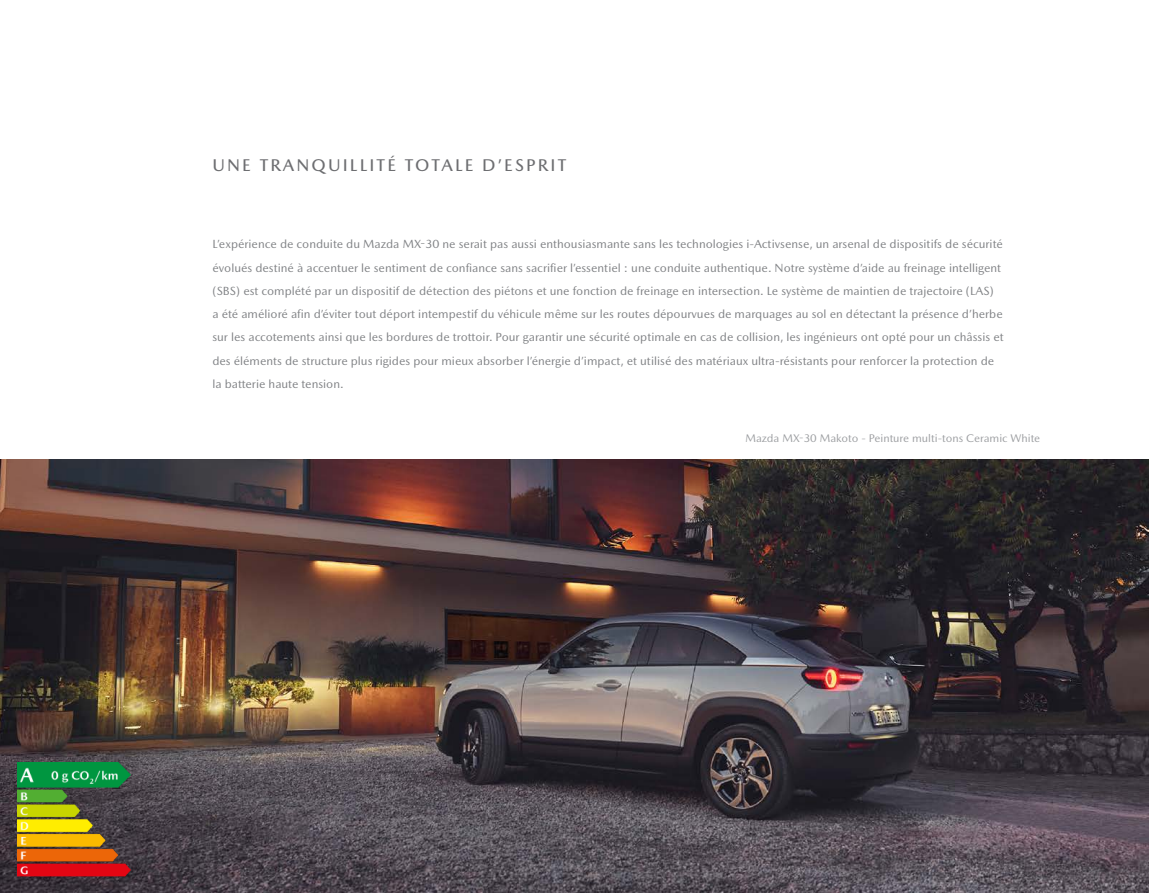
<style>
.page{position:relative;width:1149px;height:893px;background:#fff}
.page>*{position:absolute;margin:0;border:0;box-sizing:border-box;transform-origin:0 0}
.t1{font:500 17.25px "Mazda Type Cyrillic";letter-spacing:.125em;color:#6d6e71}
.t2{font:12px/23.2px "Mazda Type Cyrillic";color:#808285}
.t3{font:11.25px "Mazda Type Cyrillic";color:#9d9fa2}
</style>
<div class="page">
<img style="left:0;top:459px;width:1148px;height:434px">
<img style="left:17px;top:763px;width:114px;height:113px">
<h1 class="t1" style="left:212px;top:155px;width:355px">UNE TRANQUILLITÉ TOTALE D’ESPRIT</h1>
<p class="t2" style="left:212px;top:233px;width:792px">L’expérience de conduite du Mazda MX-30 ne serait pas aussi enthousiasmante sans les technologies i-Activsense, un arsenal de dispositifs de sécurité évolués destiné à accentuer le sentiment de confiance sans sacrifier l’essentiel : une conduite authentique. Notre système d’aide au freinage intelligent (SBS) est complété par un dispositif de détection des piétons et une fonction de freinage en intersection. Le système de maintien de trajectoire (LAS)<br>a été amélioré afin d’éviter tout déport intempestif du véhicule même sur les routes dépourvues de marquages au sol en détectant la présence d’herbe sur les accotements ainsi que les bordures de trottoir. Pour garantir une sécurité optimale en cas de collision, les ingénieurs ont opté pour un châssis et des éléments de structure plus rigides pour mieux absorber l’énergie d’impact, et utilisé des matériaux ultra-résistants pour renforcer la protection de la batterie haute tension.</p>
<p class="t3" style="left:745px;top:432px;width:296px">Mazda MX-30 Makoto - Peinture multi-tons Ceramic White</p>
</div>
